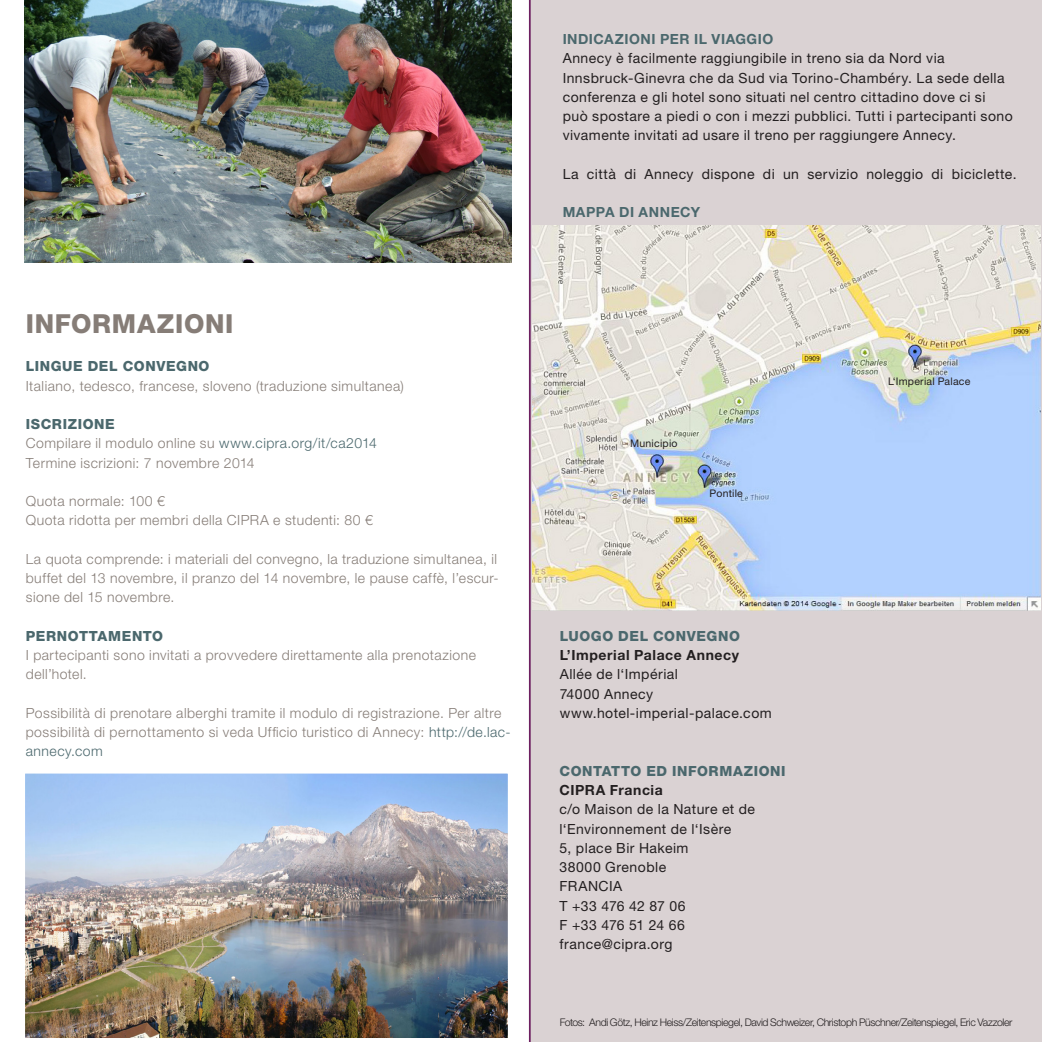
<style>
.page{position:relative;width:1042px;height:1042px;background:#fff}
.page>*{position:absolute;margin:0;border:0;box-sizing:border-box;transform-origin:0 0}
.t1{font:800 26.25px "Helvetica Neue LT Pro";letter-spacing:.03em;color:#867d77}
.t2{font:300 14px/19.2px "Helvetica Neue LT Pro";letter-spacing:.035em;color:#867d77}
.t3{font:14px/19.2px "Helvetica Neue LT Pro";letter-spacing:.035em;color:#231f20}
.t4{font:800 14px/19.2px "Helvetica Neue LT Pro";letter-spacing:.045em;color:#4b686d}
.t5{font:700 14px/19.2px "Helvetica Neue LT Pro";letter-spacing:.045em;color:#231f20;text-align:justify}
.t6{font:700 14px "Helvetica Neue LT Pro";letter-spacing:.04em;color:#4b686d}
.t7{font:300 10.5px "Helvetica Neue LT Pro";letter-spacing:-.035em;color:#231f20}
.t8{font:10.5px "Helvetica Neue LT Pro";letter-spacing:.02em;color:#231f20}
.s1{font-weight:800;color:#4b686d}
.s2{color:#4b686d}
.s3{font-weight:400}
.s4{font-weight:700;color:#231f20}
</style>
<div class="page">
<div style="left:529px;top:0;width:513px;height:1042px;background:#dad2d3"></div>
<img style="left:533px;top:226px;width:507px;height:384px">
<img style="left:26px;top:775px;width:480px;height:262px">
<div style="left:23px;top:772px;width:486px;height:268px;border:2px solid #fff"></div>
<img style="left:25px;top:0;width:486px;height:263px">
<p class="t1" style="left:26px;top:308px;width:209px">INFORMAZIONI</p>
<p class="t2" style="left:26px;top:356px;width:380px"><span class="s1">LINGUE DEL CONVEGNO<br></span>Italiano, tedesco, francese, sloveno (traduzione simultanea)</p>
<p class="t4" style="left:26px;top:414px;width:90px">ISCRIZIONE</p>
<p class="t2" style="left:26px;top:433px;width:353px">Compilare il modulo online su <span class="s2">www.cipra.org/it/ca2014<br></span>Termine iscrizioni: 7 novembre 2014</p>
<p class="t2" style="left:26px;top:491px;width:348px">Quota normale: 100 €<br>Quota ridotta per membri della CIPRA e studenti: 80 €</p>
<p class="t2" style="left:26px;top:549px;width:474px">La quota comprende: i materiali del convegno, la traduzione simultanea, il buffet del 13 novembre, il pranzo del 14 novembre, le pause caffè, l’escur&shy;sione del 15 novembre.</p>
<p class="t4" style="left:26px;top:626px;width:139px">PERNOTTAMENTO</p>
<p class="t2" style="left:26px;top:645px;width:452px">I partecipanti sono invitati a provvedere direttamente alla prenotazione dell’hotel.</p>
<p class="t2" style="left:26px;top:703px;width:486px">Possibilità di prenotare alberghi tramite il modulo di registrazione. Per altre possibilità di pernottamento si veda Ufficio turistico di Annecy: <span class="s2">http://de.lac&shy;annecy.com</span></p>
<p class="t6" style="left:563px;top:30px;width:212px">INDICAZIONI PER IL VIAGGIO</p>
<p class="t3" style="left:563px;top:48px;width:452px">Annecy è facilmente raggiungibile in treno sia da Nord via Innsbruck-Ginevra che da Sud via Torino-Chambéry. La sede della conferenza e gli hotel sono situati nel centro cittadino dove ci si può spostare a piedi o con i mezzi pubblici. Tutti i partecipanti sono vivamente invitati ad usare il treno per raggiungere Annecy.</p>
<p class="t3" style="left:563px;top:164px;width:455px">La città di Annecy dispone di un servizio noleggio di biciclette.</p>
<p class="t6" style="left:563px;top:203px;width:139px">MAPPA DI ANNECY</p>
<p class="t8" style="left:630px;top:436px;width:49px">Municipio</p>
<p class="t8" style="left:709px;top:487px;width:35px">Pontile</p>
<p class="t5" style="left:560px;top:626px;width:182px"><span class="s1">LUOGO DEL CONVEGNO </span>L’Imperial Palace Annecy <span class="s3">Allée de l‘Impérial</span></p>
<p class="t3" style="left:560px;top:684px;width:95px">74000 Annecy</p>
<p class="t3" style="left:560px;top:703px;width:214px">www.hotel-imperial-palace.com</p>
<p class="t4" style="left:559px;top:761px;width:228px">CONTATTO ED INFORMAZIONI<br><span class="s4">CIPRA Francia</span></p>
<p class="t3" style="left:559px;top:799px;width:197px">c/o Maison de la Nature et de</p>
<p class="t3" style="left:559px;top:818px;width:173px">l‘Environnement de l‘Isère</p>
<p class="t3" style="left:559px;top:838px;width:130px">5, place Bir Hakeim<br>38000 Grenoble<br>FRANCIA<br>T +33 476 42 87 06<br>F +33 476 51 24 66 france@cipra.org</p>
<p class="t8" style="left:888px;top:375px;width:84px">L‘Imperial Palace</p>
<p class="t7" style="left:560px;top:1016px;width:454px">Fotos: Andi Götz, Heinz Heiss/Zeitenspiegel, David Schweizer, Christoph Püschner/Zeitenspiegel, Eric Vazzoler</p>
</div>
